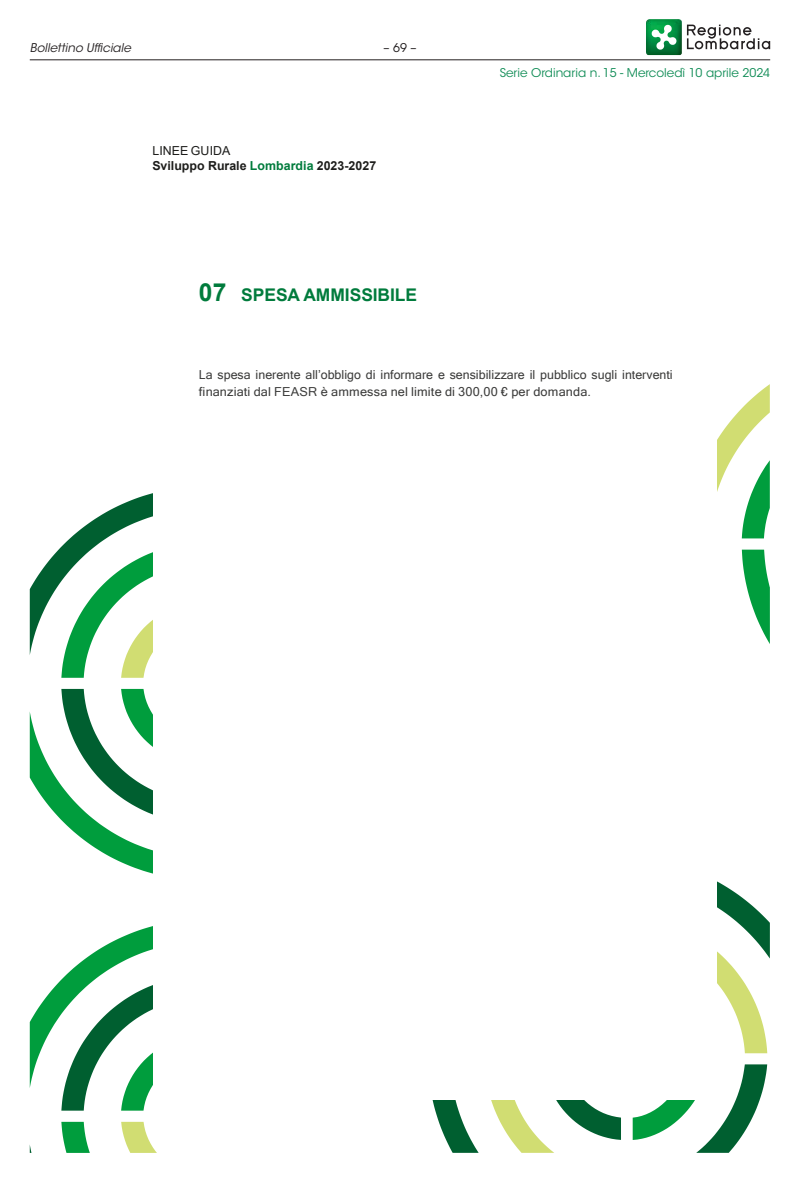
<style>
.page{position:relative;width:800px;height:1182px;background:#fff}
.page>*{position:absolute;margin:0;border:0;box-sizing:border-box;transform-origin:0 0}
.t1{font:700 17.4px "Arial";letter-spacing:-.005em;color:#007b3c}
.t2{font:12.3px/17.4px "Microsoft Sans Serif";letter-spacing:.005em;color:#3c3c3b}
.t3{font:700 12.3px/14.9px "Arial";color:#1d1d1b}
.t4{font:12px "ITC Avant Garde Std";color:#108c56}
.t5{font:italic 12px "ITC Avant Garde Std";color:#231f20}
.t6{font:12px "ITC Avant Garde Std";color:#231f20}
.s1{font-weight:400}
.s2{color:#007b3c}
.s3{font-size:24.9px}
</style>
<div class="page">
<svg style="left:686px;top:25px;width:84px;height:24px"></svg>
<img style="left:646px;top:19px;width:35px;height:36px">
<svg style="left:651px;top:24px;width:25px;height:26px"></svg>
<hr style="left:30px;top:59px;width:740px;height:1px;background:#231f20">
<svg style="left:30px;top:493px;width:123px;height:184px"></svg>
<svg style="left:717px;top:385px;width:52px;height:153px"></svg>
<svg style="left:30px;top:688px;width:123px;height:186px"></svg>
<svg style="left:717px;top:881px;width:52px;height:172px"></svg>
<svg style="left:741px;top:549px;width:28px;height:94px"></svg>
<svg style="left:697px;top:1064px;width:70px;height:88px"></svg>
<svg style="left:30px;top:926px;width:678px;height:213px"></svg>
<svg style="left:61px;top:975px;width:137px;height:135px"></svg>
<svg style="left:428px;top:1099px;width:50px;height:53px"></svg>
<svg style="left:484px;top:1099px;width:137px;height:53px"></svg>
<div style="left:153px;top:230px;width:563px;height:869px;background:#fff"></div>
<svg style="left:61px;top:1121px;width:29px;height:31px"></svg>
<svg style="left:121px;top:1121px;width:36px;height:31px"></svg>
<p class="t5" style="left:30px;top:40px;width:103px">Bollettino Ufficiale</p>
<p class="t6" style="left:383px;top:40px;width:34px">– 69 –</p>
<p class="t3" style="left:152px;top:143px;width:225px"><span class="s1">LINEE GUIDA<br></span>Sviluppo Rurale <span class="s2">Lombardia</span> 2023-2027</p>
<p class="t4" style="left:499px;top:65px;width:272px">Serie Ordinaria n. 15 - Mercoledì 10 aprile 2024</p>
<p class="t1" style="left:199px;top:282px;width:220px"><span class="s3">07</span> SPESA AMMISSIBILE</p>
<p class="t2" style="left:199px;top:365px;width:475px">La spesa inerente all’obbligo di informare e sensibilizzare il pubblico sugli interventi finanziati dal FEASR è ammessa nel limite di 300,00 € per domanda.</p>
</div>
